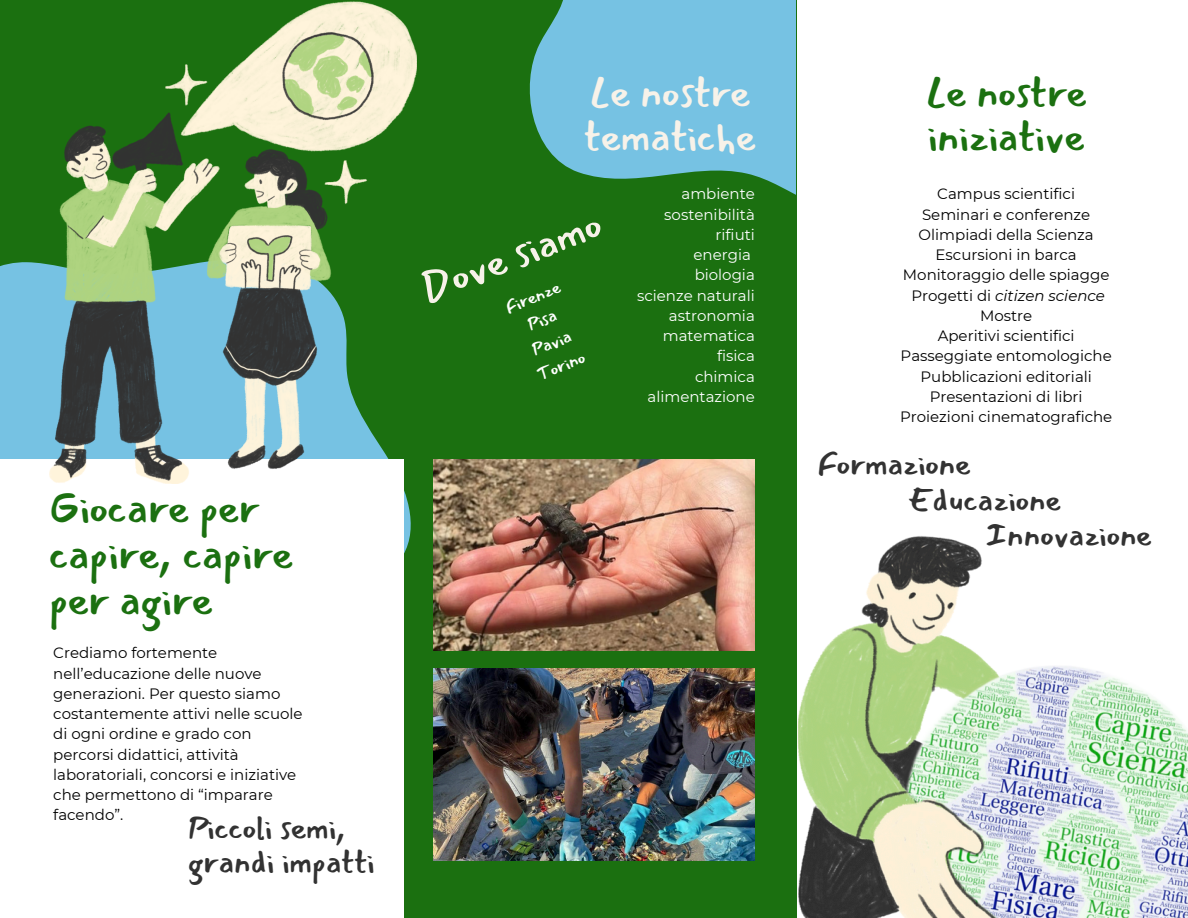
<style>
.page{position:relative;width:1188px;height:918px;background:#fff}
.page>*{position:absolute;margin:0;border:0;box-sizing:border-box;transform-origin:0 0}
.t1{font:43.5px/46.2px "Mansalva";color:#1b7010}
.t2{font:42px/43.8px "Mansalva";color:#f7f2e9}
.t3{font:42px/43.8px "Mansalva";color:#1b7010}
.t4{font:31.95px/33.8px "Mansalva";color:#323232}
.t5{font:18px/24.8px "Mansalva";color:#fff;text-align:center}
.t6{font:15px/20.2px "Montserrat";color:#000}
.t7{font:15px "Montserrat";color:#fff}
.t8{font:italic 15px "Montserrat";color:#000}
.s1{font-style:normal}
</style>
<div class="page">
<div style="left:0;top:0;width:796px;height:918px;background:#1b7010"></div>
<svg style="left:0;top:262px;width:411px;height:457px;background:#69b6c5"></svg>
<svg style="left:529px;top:0;width:267px;height:195px;background:#68b6c4"></svg>
<div style="left:0;top:459px;width:403px;height:459px;background:#fff"></div>
<svg style="left:49px;top:1px;width:368px;height:483px"></svg>
<img style="left:433px;top:459px;width:322px;height:192px">
<img style="left:433px;top:668px;width:321px;height:192px">
<img style="left:754px;top:483px;width:434px;height:435px">
<p class="t1" style="left:49px;top:485px;width:245px">Giocare per capire, capire per agire</p>
<p class="t6" style="left:53px;top:643px;width:251px">Crediamo fortemente nell’educazione delle nuove generazioni. Per questo siamo costantemente attivi nelle scuole di ogni ordine e grado con percorsi didattici, attività laboratoriali, concorsi e iniziative che permettono di “imparare facendo”.</p>
<p class="t4" style="left:188px;top:812px;width:188px">Piccoli semi, grandi impatti</p>
<p class="t2" style="left:584px;top:71px;width:173px">Le nostre tematiche</p>
<p class="t3" style="left:926px;top:71px;width:162px">Le nostre iniziative</p>
<p class="t2" style="left:415px;top:269px;width:191px;rotate:-21deg">Dove siamo</p>
<p class="t5" style="left:501px;top:296px;width:59px;rotate:-22deg">Firenze<br>Pisa<br>Pavia</p>
<h2 class="t5" style="left:533px;top:364px;width:52px;rotate:-22deg">Torino</h2>
<h1 class="t7" style="left:682px;top:185px;width:75px">ambiente</h1>
<p class="t7" style="left:664px;top:205px;width:92px">sostenibilità</p>
<p class="t7" style="left:716px;top:225px;width:41px">rifiuti</p>
<p class="t7" style="left:693px;top:246px;width:59px">energia</p>
<p class="t7" style="left:695px;top:266px;width:62px">biologia</p>
<p class="t7" style="left:637px;top:286px;width:119px">scienze naturali</p>
<p class="t7" style="left:669px;top:306px;width:88px">astronomia</p>
<p class="t7" style="left:663px;top:327px;width:94px">matematica</p>
<p class="t7" style="left:717px;top:347px;width:39px">fisica</p>
<p class="t7" style="left:695px;top:367px;width:61px">chimica</p>
<p class="t7" style="left:648px;top:387px;width:109px">alimentazione</p>
<p class="t6" style="left:937px;top:184px;width:139px">Campus scientifici</p>
<h3 class="t6" style="left:922px;top:204px;width:170px">Seminari e conferenze</h3>
<p class="t6" style="left:919px;top:224px;width:177px">Olimpiadi della Scienza</p>
<h1 class="t6" style="left:936px;top:245px;width:143px">Escursioni in barca</h1>
<p class="t6" style="left:903px;top:265px;width:208px">Monitoraggio delle spiagge</p>
<p class="t8" style="left:911px;top:286px;width:195px"><span class="s1">Progetti di</span> citizen science</p>
<p class="t6" style="left:980px;top:305px;width:54px">Mostre</p>
<h2 class="t6" style="left:938px;top:326px;width:138px">Aperitivi scientifici</h2>
<h1 class="t6" style="left:901px;top:346px;width:213px">Passeggiate entomologiche</h1>
<h1 class="t6" style="left:920px;top:366px;width:173px">Pubblicazioni editoriali</h1>
<p class="t6" style="left:930px;top:386px;width:154px">Presentazioni di libri</p>
<p class="t6" style="left:900px;top:407px;width:214px">Proiezioni cinematografiche</p>
<p class="t4" style="left:818px;top:447px;width:154px">Formazione</p>
<p class="t4" style="left:908px;top:483px;width:155px">Educazione</p>
<p class="t4" style="left:985px;top:518px;width:168px">Innovazione</p>
</div>
